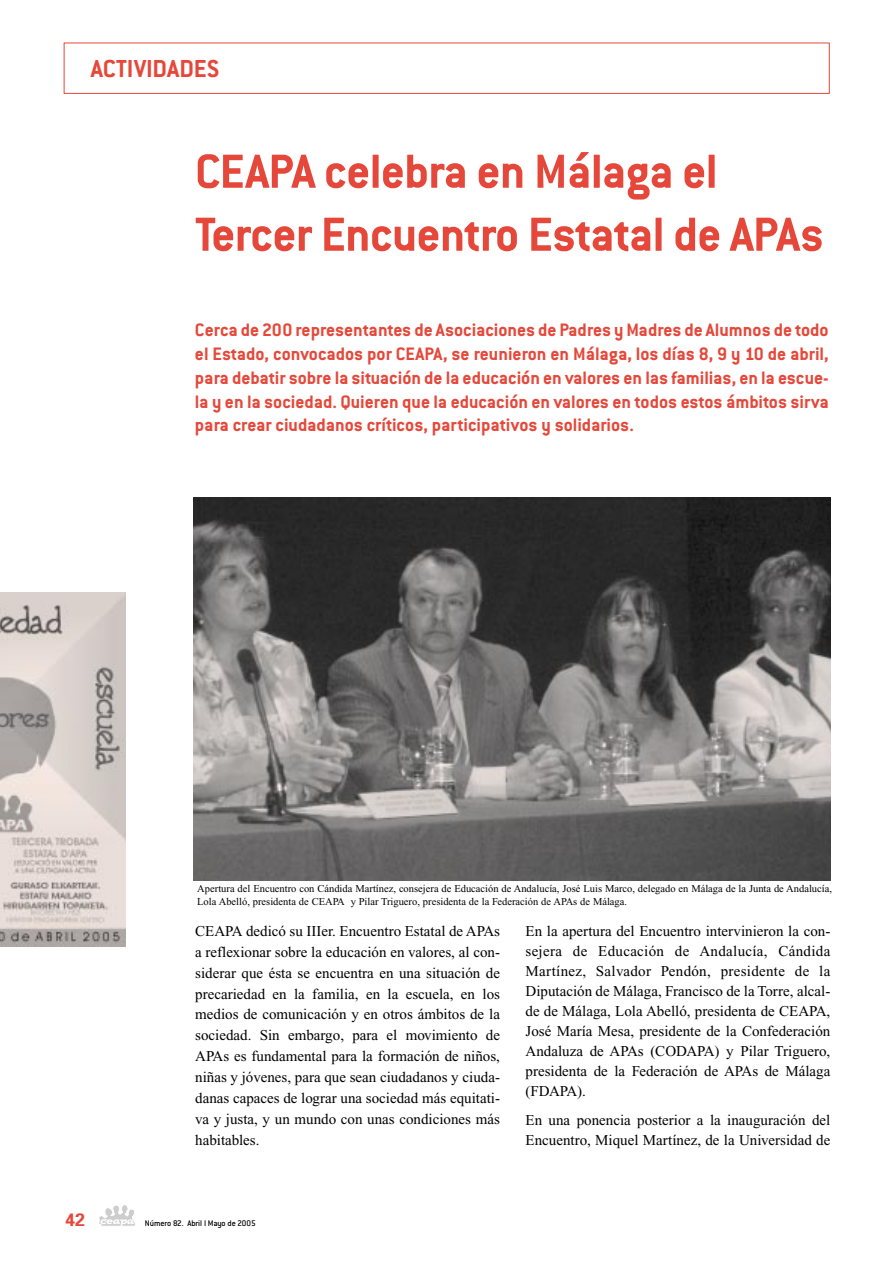
<style>
.page{position:relative;width:893px;height:1263px;background:#fff}
.page>*{position:absolute;margin:0;border:0;box-sizing:border-box;transform-origin:0 0}
.t1{font:700 52.5px/63px "Conduit ITC";letter-spacing:-.015em;color:#e5483a}
.t2{font:700 27px "Conduit ITC";color:#e5483a}
.t3{font:700 19.8px/23.7px "Conduit ITC";color:#e5483a;text-align:justify}
.t4{font:15px/20.9px "Times";color:#000;text-align:justify}
.t5{font:10.5px/12.6px "Times";color:#000}
.t6{font:500 9px "Conduit ITC";letter-spacing:-.015em;color:#000}
.s1{font-family:"Univers";font-weight:700;font-size:18px;color:#e5483a}
</style>
<div class="page">
<svg style="left:99px;top:1205px;width:36px;height:21px"></svg>
<div style="left:64px;top:43px;width:765px;height:51px;border:1px solid #e5483a"></div>
<img style="left:194px;top:497px;width:636px;height:383px">
<img style="left:0;top:592px;width:125px;height:354px">
<h2 class="t2" style="left:91px;top:51px;width:130px">ACTIVIDADES</h2>
<h1 class="t1" style="left:195px;top:138px;width:630px">CEAPA celebra en Málaga el<br>Tercer Encuentro Estatal de APAs</h1>
<p class="t3" style="left:195px;top:318px;width:635px">Cerca de 200 representantes de Asociaciones de Padres y Madres de Alumnos de todo el Estado, convocados por CEAPA, se reunieron en Málaga, los días 8, 9 y 10 de abril, para debatir sobre la situación de la educación en valores en las familias, en la escue&shy;la y en la sociedad. Quieren que la educación en valores en todos estos ámbitos sirva para crear ciudadanos críticos, participativos y solidarios.</p>
<p class="t5" style="left:197px;top:883px;width:636px">Apertura del Encuentro con Cándida Martínez, consejera de Educación de Andalucía, José Luis Marco, delegado en Málaga de la Junta de Andalucía,<br>Lola Abelló, presidenta de CEAPA y Pilar Triguero, presidenta de la Federación de APAs de Málaga.</p>
<p class="t4" style="left:195px;top:922px;width:306px">CEAPA dedicó su IIIer. Encuentro Estatal de APAs a reflexionar sobre la educación en valores, al con&shy;siderar que ésta se encuentra en una situación de precariedad en la familia, en la escuela, en los medios de comunicación y en otros ámbitos de la sociedad. Sin embargo, para el movimiento de APAs es fundamental para la formación de niños, niñas y jóvenes, para que sean ciudadanos y ciuda&shy;danas capaces de lograr una sociedad más equitati&shy;va y justa, y un mundo con unas condiciones más habitables.</p>
<p class="t4" style="left:525px;top:922px;width:306px;line-height:20.1px">En la apertura del Encuentro intervinieron la con&shy;sejera de Educación de Andalucía, Cándida Martínez, Salvador Pendón, presidente de la Diputación de Málaga, Francisco de la Torre, alcal&shy;de de Málaga, Lola Abelló, presidenta de CEAPA, José María Mesa, presidente de la Confederación Andaluza de APAs (CODAPA) y Pilar Triguero, presidenta de la Federación de APAs de Málaga (FDAPA).</p>
<p class="t4" style="left:525px;top:1111px;width:306px;line-height:20.1px">En una ponencia posterior a la inauguración del<br>Encuentro, Miquel Martínez, de la Universidad de</p>
<p class="t6" style="left:65px;top:1218px;width:192px"><span class="s1">42</span> <sup>ceapa</sup> Número 82. Abril I Mayo de 2005</p>
</div>
